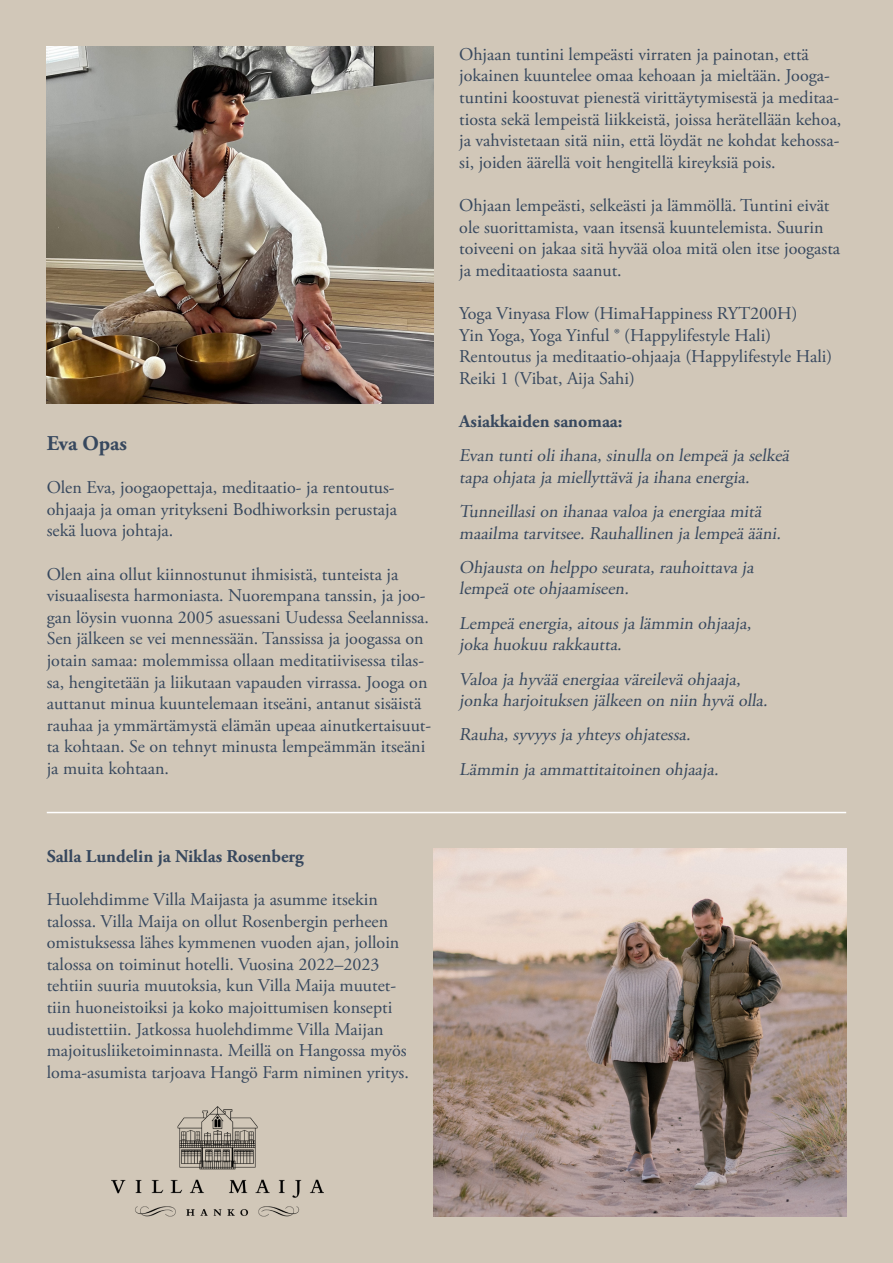
<style>
.page{position:relative;width:893px;height:1263px;background:#d1c7b8}
.page>*{position:absolute;margin:0;border:0;box-sizing:border-box;transform-origin:0 0}
.t1{font:700 21px "Adobe Garamond Pro";letter-spacing:-.005em;color:#37485e}
.t2{font:18px/21.6px "Adobe Garamond Pro";color:#37485e}
.t3{font:700 18px "Adobe Garamond Pro";color:#37485e}
</style>
<div class="page">
<hr style="left:47px;top:812px;width:799px;height:1px;background:#fff">
<img style="left:434px;top:849px;width:412px;height:367px">
<img style="left:47px;top:47px;width:387px;height:357px">
<img style="left:112px;top:1106px;width:211px;height:110px">
<p class="t1" style="left:47px;top:431px;width:82px">Eva Opas</p>
<p class="t2" style="left:47px;top:477px;width:352px">Olen Eva, joogaopettaja, meditaatio- ja rentoutus&shy;ohjaaja ja oman yritykseni Bodhiworksin perustaja sekä luova johtaja.</p>
<p class="t2" style="left:47px;top:564px;width:386px">Olen aina ollut kiinnostunut ihmisistä, tunteista ja visuaalisesta harmoniasta. Nuorempana tanssin, ja joo&shy;gan löysin vuonna 2005 asuessani Uudessa Seelannissa.<br>Sen jälkeen se vei mennessään. Tanssissa ja joogassa on jotain samaa: molemmissa ollaan meditatiivisessa tilas&shy;sa, hengitetään ja liikutaan vapauden virrassa. Jooga on auttanut minua kuuntelemaan itseäni, antanut sisäistä rauhaa ja ymmärtämystä elämän upeaa ainutkertaisuut&shy;ta kohtaan. Se on tehnyt minusta lempeämmän itseäni ja muita kohtaan.</p>
<p class="t2" style="left:459px;top:44px;width:384px">Ohjaan tuntini lempeästi virraten ja painotan, että jokainen kuuntelee omaa kehoaan ja mieltään. Jooga&shy;tuntini koostuvat pienestä virittäytymisestä ja meditaa&shy;tiosta sekä lempeistä liikkeistä, joissa herätellään kehoa, ja vahvistetaan sitä niin, että löydät ne kohdat kehossa&shy;si, joiden äärellä voit hengitellä kireyksiä pois.</p>
<p class="t2" style="left:459px;top:195px;width:382px">Ohjaan lempeästi, selkeästi ja lämmöllä. Tuntini eivät ole suorittamista, vaan itsensä kuuntelemista. Suurin toiveeni on jakaa sitä hyvää oloa mitä olen itse joogasta ja meditaatiosta saanut.</p>
<p class="t2" style="left:459px;top:303px;width:340px">Yoga Vinyasa Flow (HimaHappiness RYT200H)</p>
<p class="t2" style="left:459px;top:325px;width:313px">Yin Yoga, Yoga Yinful ® (Happylifestyle Hali)</p>
<p class="t2" style="left:459px;top:346px;width:374px">Rentoutus ja meditaatio-ohjaaja (Happylifestyle Hali)</p>
<p class="t2" style="left:459px;top:368px;width:177px">Reiki 1 (Vibat, Aija Sahi)</p>
<p class="t3" style="left:459px;top:411px;width:165px">Asiakkaiden sanomaa:</p>
<p class="t2" style="left:459px;top:445px;width:335px">Evan tunti oli ihana, sinulla on lempeä j a selkeä tapa ohj ata j a miellyttävä j a ihana energia.</p>
<p class="t2" style="left:459px;top:501px;width:326px">Tunneillasi on ihanaa valoa j a energiaa mitä maailma tarvitsee. Rauhallinen j a lempeä ääni.</p>
<p class="t2" style="left:459px;top:557px;width:299px">Ohj austa on helppo seurata, rauhoittava j a lempeä ote ohjaamiseen.</p>
<p class="t2" style="left:459px;top:613px;width:297px">Lempeä energia, aitous j a lämmin ohj aaj a, j oka huokuu rakkautta.</p>
<p class="t2" style="left:459px;top:669px;width:313px">Valoa j a hyvää energiaa väreilevä ohj aaj a,<br>j onka harj oituksen j älkeen on niin hyvä olla.</p>
<p class="t2" style="left:459px;top:724px;width:236px">Rauha, syvyys j a yhteys ohj atessa.</p>
<p class="t2" style="left:459px;top:759px;width:264px">Lämmin j a ammattitaitoinen ohj aaj a.</p>
<p class="t3" style="left:47px;top:846px;width:259px">Salla Lundelin ja Niklas Rosenberg</p>
<p class="t2" style="left:47px;top:889px;width:364px">Huolehdimme Villa Maijasta ja asumme itsekin talossa. Villa Maija on ollut Rosenbergin perheen omistuksessa lähes kymmenen vuoden ajan, jolloin talossa on toiminut hotelli. Vuosina 2022–2023 tehtiin suuria muutoksia, kun Villa Maija muutet&shy;tiin huoneistoiksi ja koko majoittumisen konsepti uudistettiin. Jatkossa huolehdimme Villa Maijan majoitusliiketoiminnasta. Meillä on Hangossa myös loma-asumista tarjoava Hangö Farm niminen yritys.</p>
</div>
